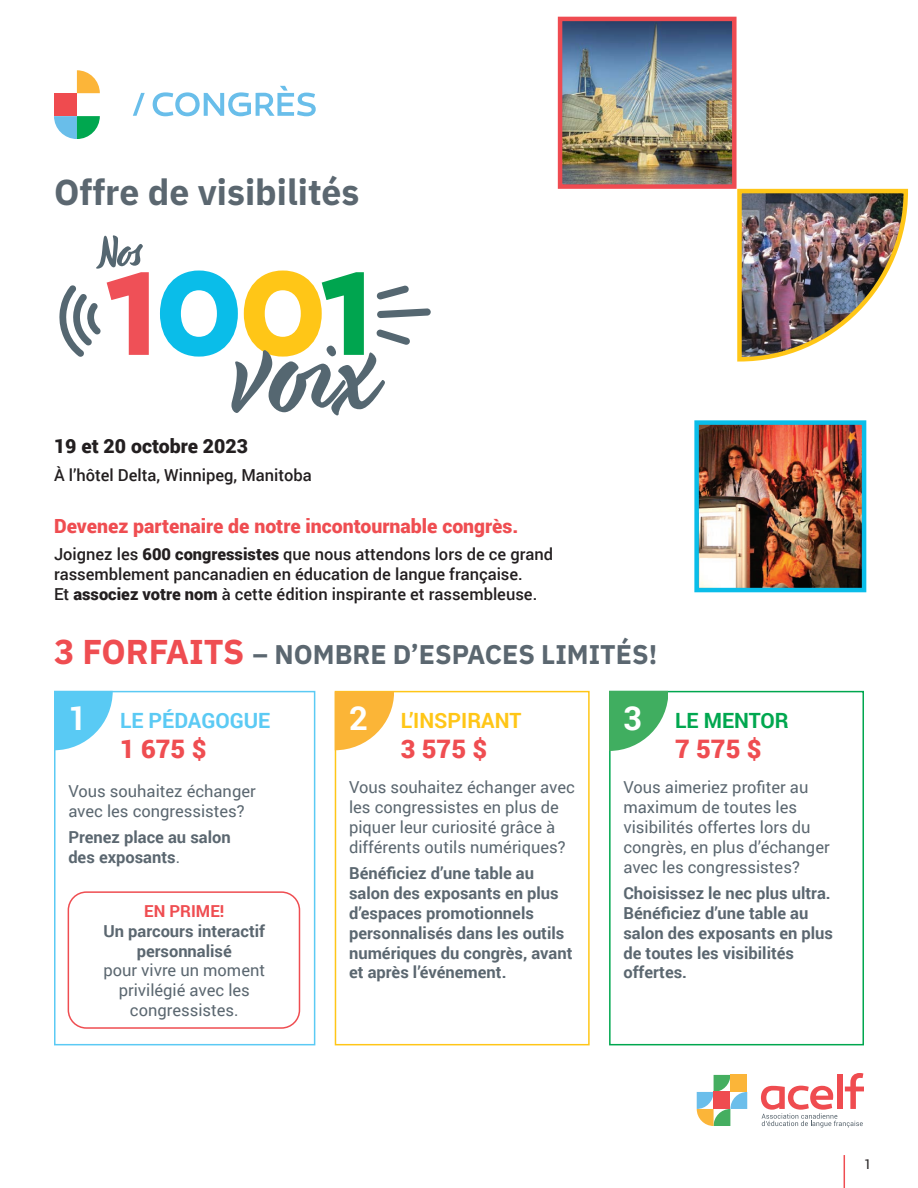
<style>
.page{position:relative;width:918px;height:1188px;background:#fff}
.page>*{position:absolute;margin:0;border:0;box-sizing:border-box;transform-origin:0 0}
.t1{font:700 36px "IBM Plex Sans";color:#5b6770}
.t2{font:700 33px "Roboto";color:#fff}
.t3{font:700 27px "IBM Plex Sans";color:#5b6770}
.t4{font:900 25.5px "Roboto";color:#ef4d51}
.t5{font:700 21px "Roboto";color:#5bcaf4}
.t6{font:700 21px "Roboto";color:#ffc617}
.t7{font:700 21px "Roboto";color:#00a74f}
.t8{font:900 19.5px "Roboto";color:#ef4d51}
.t9{font:900 19.5px "Roboto";color:#231f20}
.t10{font:16.5px/19.8px "Roboto";color:#5b6770}
.t11{font:700 16.5px/19.8px "Roboto";color:#5b6770}
.t12{font:500 16.5px "Roboto";color:#231f20}
.t13{font:13.5px "Roboto";color:#231f20}
.s1{font-weight:900}
.s2{font-size:34.5px;color:#ef4d51}
.s3{font-weight:400}
.s4{font-weight:700;color:#ef4d51}
.s5{font-weight:700}
</style>
<div class="page">
<div style="left:54px;top:691px;width:261px;height:354px;border:2px solid #5bcaf4"></div>
<div style="left:335px;top:691px;width:255px;height:354px;border:2px solid #ffc617"></div>
<div style="left:609px;top:691px;width:255px;height:354px;border:2px solid #00a74f"></div>
<svg style="left:77px;top:70px;width:23px;height:23px"></svg>
<svg style="left:54px;top:116px;width:46px;height:23px"></svg>
<div style="left:54px;top:93px;width:23px;height:23px;background:#ef4b4f"></div>
<svg style="left:153px;top:86px;width:162px;height:30px"></svg>
<svg style="left:133px;top:93px;width:12px;height:23px"></svg>
<svg style="left:761px;top:1073px;width:103px;height:55px"></svg>
<svg style="left:697px;top:1075px;width:50px;height:51px"></svg>
<div style="left:714px;top:1092px;width:16px;height:17px;background:#ef4c50"></div>
<div style="left:730px;top:1075px;width:17px;height:17px;background:#fbb539"></div>
<img style="left:737px;top:188px;width:172px;height:174px">
<img style="left:699px;top:425px;width:162px;height:162px">
<div style="left:694px;top:420px;width:172px;height:172px;border:4px solid #0abde9"></div>
<img style="left:563px;top:22px;width:169px;height:162px">
<div style="left:558px;top:17px;width:179px;height:172px;border:4px solid #ef4b51"></div>
<svg style="left:54px;top:691px;width:59px;height:59px"></svg>
<svg style="left:335px;top:692px;width:58px;height:58px"></svg>
<svg style="left:609px;top:691px;width:59px;height:59px"></svg>
<div style="left:68px;top:891px;width:232px;height:138px;border:2px solid #ef4d51;border-radius:18px"></div>
<hr style="left:844px;top:1155px;width:1px;height:33px;background:#ef4d51">
<svg style="left:59px;top:235px;width:372px;height:180px"></svg>
<p class="t1" style="left:54px;top:164px;width:307px">Offre de visibilités</p>
<p class="t9" style="left:54px;top:432px;width:196px">19 et 20 octobre 2023</p>
<p class="t12" style="left:54px;top:464px;width:259px">À l’hôtel Delta, Winnipeg, Manitoba</p>
<p class="t8" style="left:54px;top:513px;width:466px">Devenez partenaire de notre incontournable congrès.</p>
<p class="t12" style="left:54px;top:543px;width:501px">Joignez les <span class="s1">600 congressistes</span> que nous attendons lors de ce grand</p>
<p class="t12" style="left:54px;top:562px;width:470px">rassemblement pancanadien en éducation de langue française.</p>
<p class="t12" style="left:54px;top:582px;width:485px">Et <span class="s1">associez votre nom</span> à cette édition inspirante et rassembleuse.</p>
<p class="t3" style="left:54px;top:633px;width:605px"><span class="s2">3 FORFAITS</span> – NOMBRE D’ESPACES LIMITÉS!</p>
<p class="t2" style="left:68px;top:695px;width:20px">1</p>
<p class="t5" style="left:120px;top:705px;width:152px">LE PÉDAGOGUE</p>
<p class="t2" style="left:349px;top:695px;width:20px">2</p>
<p class="t2" style="left:623px;top:695px;width:20px">3</p>
<p class="t4" style="left:120px;top:731px;width:88px">1 675 $</p>
<p class="t6" style="left:401px;top:705px;width:122px">L’INSPIRANT</p>
<p class="t4" style="left:401px;top:731px;width:88px">3 575 $</p>
<p class="t7" style="left:675px;top:705px;width:115px">LE MENTOR</p>
<p class="t4" style="left:675px;top:731px;width:88px">7 575 $</p>
<p class="t10" style="left:68px;top:780px;width:189px">Vous souhaitez échanger avec les congressistes?</p>
<p class="t11" style="left:68px;top:827px;width:164px">Prenez place au salon des exposants<span class="s3">.</span></p>
<p class="t10" style="left:103px;top:901px;width:163px;text-align:center"><span class="s4">EN PRIME!<br></span><span class="s5">Un parcours interactif personnalisé<br></span>pour vivre un moment privilégié avec les congressistes.</p>
<p class="t10" style="left:349px;top:777px;width:227px">Vous souhaitez échanger avec les congressistes en plus de piquer leur curiosité grâce à différents outils numériques?</p>
<p class="t11" style="left:349px;top:863px;width:225px">Bénéficiez d’une table au salon des exposants en plus d’espaces promotionnels personnalisés dans les outils numériques du congrès, avant et après l’événement.</p>
<p class="t10" style="left:623px;top:777px;width:208px">Vous aimeriez profiter au maximum de toutes les visibilités offertes lors du congrès, en plus d’échanger avec les congressistes?</p>
<p class="t11" style="left:623px;top:883px;width:211px">Choisissez le nec plus ultra.<br>Bénéficiez d’une table au salon des exposants en plus de toutes les visibilités offertes.</p>
<p class="t13" style="left:864px;top:1155px;width:9px">1</p>
</div>
